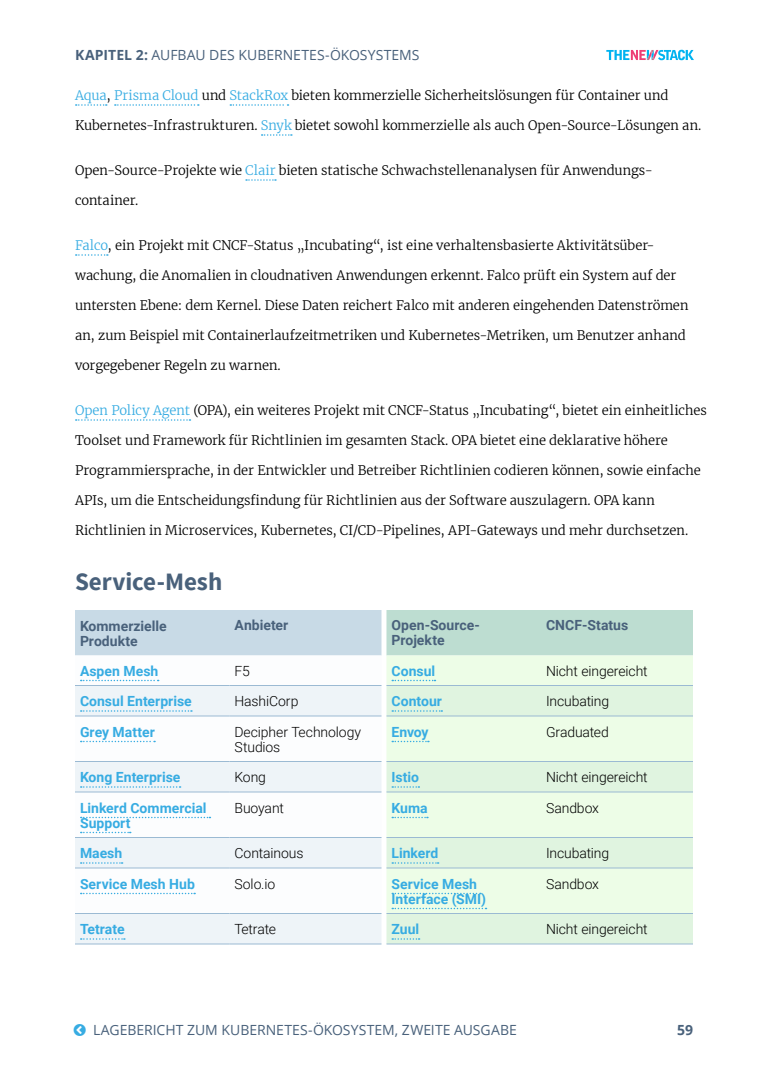
<style>
.page{position:relative;width:768px;height:1087px;background:#fff}
.page>*{position:absolute;margin:0;border:0;box-sizing:border-box;transform-origin:0 0}
.t1{font:700 25px "Source Sans Pro";letter-spacing:-.005em;color:#49617b}
.Table_-_Data_Bold{font:700 14px/15px "Roboto";color:#37ace2}
.Table_-_Data{font:300 14px/15px "Roboto";letter-spacing:-.01em;color:#000}
.t2{font:14px "Open Sans";color:#49617b}
.Table_-_Column___Row{font:700 14px "Roboto";color:#49617b}
.t3{font:700 14px "Open Sans";color:#49617b}
.Body_Text{font:300 13px "Merriweather";color:#000}
.s1{font-weight:700}
.s2{color:#37ace2}
</style>
<div class="page">
<svg style="left:606px;top:50px;width:88px;height:10px"></svg>
<svg style="left:76px;top:104px;width:31px;height:2px"></svg>
<svg style="left:115px;top:104px;width:84px;height:2px"></svg>
<svg style="left:230px;top:104px;width:59px;height:2px"></svg>
<svg style="left:262px;top:134px;width:30px;height:2px"></svg>
<svg style="left:246px;top:179px;width:30px;height:2px"></svg>
<svg style="left:76px;top:254px;width:32px;height:2px"></svg>
<svg style="left:76px;top:419px;width:114px;height:2px"></svg>
<svg style="left:75px;top:610px;width:618px;height:46px;background:#c3dcdc"></svg>
<div style="left:386px;top:656px;width:307px;height:29px;background:#edfde7"></div>
<svg style="left:75px;top:686px;width:307px;height:258px"></svg>
<svg style="left:386px;top:686px;width:307px;height:258px;background:#e6f8e3"></svg>
<hr style="left:75px;top:685px;width:155px;height:1px;background:#9bbad3">
<hr style="left:230px;top:685px;width:152px;height:1px;background:#9bbad3">
<hr style="left:386px;top:685px;width:155px;height:1px;background:#9bbad3">
<hr style="left:541px;top:685px;width:152px;height:1px;background:#9bbad3">
<hr style="left:75px;top:716px;width:155px;height:1px;background:#9bbad3">
<hr style="left:230px;top:716px;width:152px;height:1px;background:#9bbad3">
<hr style="left:386px;top:716px;width:155px;height:1px;background:#9bbad3">
<hr style="left:541px;top:716px;width:152px;height:1px;background:#9bbad3">
<hr style="left:75px;top:761px;width:155px;height:1px;background:#9bbad3">
<hr style="left:230px;top:761px;width:152px;height:1px;background:#9bbad3">
<hr style="left:75px;top:792px;width:155px;height:1px;background:#9bbad3">
<hr style="left:230px;top:792px;width:152px;height:1px;background:#9bbad3">
<hr style="left:75px;top:837px;width:155px;height:1px;background:#9bbad3">
<hr style="left:230px;top:837px;width:152px;height:1px;background:#9bbad3">
<hr style="left:386px;top:837px;width:155px;height:1px;background:#9bbad3">
<hr style="left:541px;top:837px;width:152px;height:1px;background:#9bbad3">
<hr style="left:75px;top:868px;width:155px;height:1px;background:#9bbad3">
<hr style="left:230px;top:868px;width:152px;height:1px;background:#9bbad3">
<hr style="left:386px;top:868px;width:155px;height:1px;background:#9bbad3">
<hr style="left:541px;top:868px;width:152px;height:1px;background:#9bbad3">
<hr style="left:75px;top:913px;width:155px;height:1px;background:#9bbad3">
<hr style="left:230px;top:913px;width:152px;height:1px;background:#9bbad3">
<hr style="left:386px;top:913px;width:155px;height:1px;background:#9bbad3">
<hr style="left:541px;top:913px;width:152px;height:1px;background:#9bbad3">
<hr style="left:75px;top:944px;width:155px;height:1px;background:#9bbad3">
<hr style="left:230px;top:944px;width:152px;height:1px;background:#9bbad3">
<hr style="left:386px;top:944px;width:155px;height:1px;background:#9bbad3">
<hr style="left:541px;top:944px;width:152px;height:1px;background:#9bbad3">
<hr style="left:386px;top:761px;width:155px;height:1px;background:#9bbad3">
<hr style="left:541px;top:761px;width:152px;height:1px;background:#9bbad3">
<hr style="left:386px;top:792px;width:155px;height:1px;background:#9bbad3">
<hr style="left:541px;top:792px;width:152px;height:1px;background:#9bbad3">
<svg style="left:81px;top:680px;width:78px;height:1px"></svg>
<svg style="left:392px;top:680px;width:43px;height:1px"></svg>
<svg style="left:81px;top:710px;width:111px;height:2px"></svg>
<svg style="left:392px;top:710px;width:50px;height:2px"></svg>
<svg style="left:81px;top:741px;width:74px;height:1px"></svg>
<svg style="left:392px;top:741px;width:37px;height:1px"></svg>
<svg style="left:81px;top:786px;width:100px;height:2px"></svg>
<svg style="left:392px;top:786px;width:27px;height:2px"></svg>
<svg style="left:81px;top:817px;width:129px;height:1px"></svg>
<svg style="left:81px;top:832px;width:50px;height:1px"></svg>
<svg style="left:392px;top:817px;width:36px;height:1px"></svg>
<svg style="left:81px;top:862px;width:42px;height:2px"></svg>
<svg style="left:392px;top:862px;width:47px;height:2px"></svg>
<svg style="left:81px;top:893px;width:114px;height:1px"></svg>
<svg style="left:392px;top:893px;width:89px;height:1px"></svg>
<svg style="left:392px;top:908px;width:95px;height:1px"></svg>
<svg style="left:81px;top:938px;width:44px;height:2px"></svg>
<svg style="left:392px;top:938px;width:28px;height:2px"></svg>
<p class="t2" style="left:75px;top:45px;width:346px"><span class="s1">KAPITEL 2:</span> AUFBAU DES KUBERNETES-ÖKOSYSTEMS</p>
<p class="Body_Text" style="left:75px;top:86px;width:595px"><span class="s2">Aqua</span>, <span class="s2">Prisma Cloud</span> und <span class="s2">StackRox</span> bieten kommerzielle Sicherheitslösungen für Container und</p>
<p class="Body_Text" style="left:75px;top:116px;width:628px">Kubernetes-Infrastrukturen. <span class="s2">Snyk</span> bietet sowohl kommerzielle als auch Open-Source-Lösungen an.</p>
<p class="Body_Text" style="left:75px;top:161px;width:579px">Open-Source-Projekte wie <span class="s2">Clair</span> bieten statische Schwachstellenanalysen für Anwendungs-</p>
<p class="Body_Text" style="left:75px;top:191px;width:65px">container.</p>
<p class="Body_Text" style="left:75px;top:236px;width:581px"><span class="s2">Falco</span>, ein Projekt mit CNCF-Status „Incubating“, ist eine verhaltensbasierte Aktivitätsüber-</p>
<p class="Body_Text" style="left:75px;top:266px;width:603px">wachung, die Anomalien in cloudnativen Anwendungen erkennt. Falco prüft ein System auf der</p>
<p class="Body_Text" style="left:75px;top:296px;width:615px">untersten Ebene: dem Kernel. Diese Daten reichert Falco mit anderen eingehenden Datenströmen</p>
<p class="Body_Text" style="left:75px;top:326px;width:612px">an, zum Beispiel mit Containerlaufzeitmetriken und Kubernetes-Metriken, um Benutzer anhand</p>
<p class="Body_Text" style="left:75px;top:356px;width:207px">vorgegebener Regeln zu warnen.</p>
<p class="Body_Text" style="left:75px;top:401px;width:633px"><span class="s2">Open Policy Agent</span> (OPA), ein weiteres Projekt mit CNCF-Status „Incubating“, bietet ein einheitliches</p>
<p class="Body_Text" style="left:75px;top:431px;width:594px">Toolset und Framework für Richtlinien im gesamten Stack. OPA bietet eine deklarative höhere</p>
<p class="Body_Text" style="left:75px;top:461px;width:627px">Programmiersprache, in der Entwickler und Betreiber Richtlinien codieren können, sowie einfache</p>
<p class="Body_Text" style="left:75px;top:491px;width:582px">APIs, um die Entscheidungsfindung für Richtlinien aus der Software auszulagern. OPA kann</p>
<p class="Body_Text" style="left:75px;top:521px;width:615px">Richtlinien in Microservices, Kubernetes, CI/CD-Pipelines, API-Gateways und mehr durchsetzen.</p>
<h3 class="t1" style="left:75px;top:566px;width:149px">Service-Mesh</h3>
<p class="Table_-_Column___Row" style="left:80px;top:616px;width:88px">Kommerzielle</p>
<p class="Table_-_Column___Row" style="left:80px;top:631px;width:59px">Produkte</p>
<p class="Table_-_Column___Row" style="left:234px;top:615px;width:55px">Anbieter</p>
<p class="Table_-_Column___Row" style="left:392px;top:615px;width:90px">Open-Source-</p>
<p class="Table_-_Column___Row" style="left:392px;top:630px;width:55px">Projekte</p>
<p class="Table_-_Column___Row" style="left:546px;top:615px;width:84px">CNCF-Status</p>
<p class="Table_-_Data_Bold" style="left:80px;top:663px;width:80px">Aspen Mesh</p>
<p class="Table_-_Data" style="left:234px;top:663px;width:17px">F5</p>
<p class="Table_-_Data_Bold" style="left:392px;top:663px;width:45px">Consul</p>
<p class="Table_-_Data" style="left:546px;top:663px;width:103px">Nicht eingereicht</p>
<p class="Table_-_Data_Bold" style="left:80px;top:693px;width:113px">Consul Enterprise</p>
<p class="Table_-_Data" style="left:234px;top:693px;width:65px">HashiCorp</p>
<p class="Table_-_Data_Bold" style="left:392px;top:693px;width:52px">Contour</p>
<p class="Table_-_Data" style="left:546px;top:693px;width:65px">Incubating</p>
<p class="Table_-_Data_Bold" style="left:80px;top:724px;width:76px">Grey Matter</p>
<p class="Table_-_Data" style="left:234px;top:724px;width:128px">Decipher Technology<br>Studios</p>
<p class="Table_-_Data_Bold" style="left:392px;top:724px;width:39px">Envoy</p>
<p class="Table_-_Data" style="left:546px;top:724px;width:64px">Graduated</p>
<p class="Table_-_Data_Bold" style="left:80px;top:769px;width:102px">Kong Enterprise</p>
<p class="Table_-_Data" style="left:234px;top:769px;width:33px">Kong</p>
<p class="Table_-_Data_Bold" style="left:392px;top:769px;width:29px">Istio</p>
<p class="Table_-_Data" style="left:546px;top:769px;width:103px">Nicht eingereicht</p>
<p class="Table_-_Data_Bold" style="left:80px;top:800px;width:128px">Linkerd Commercial<br>Support</p>
<p class="Table_-_Data" style="left:234px;top:800px;width:51px">Buoyant</p>
<p class="Table_-_Data_Bold" style="left:392px;top:800px;width:38px">Kuma</p>
<p class="Table_-_Data" style="left:546px;top:800px;width:54px">Sandbox</p>
<p class="Table_-_Data_Bold" style="left:80px;top:845px;width:44px">Maesh</p>
<p class="Table_-_Data" style="left:234px;top:845px;width:70px">Containous</p>
<p class="Table_-_Data_Bold" style="left:392px;top:845px;width:48px">Linkerd</p>
<p class="Table_-_Data" style="left:546px;top:845px;width:65px">Incubating</p>
<p class="Table_-_Data_Bold" style="left:80px;top:876px;width:116px">Service Mesh Hub</p>
<p class="Table_-_Data" style="left:234px;top:876px;width:42px">Solo.io</p>
<p class="Table_-_Data_Bold" style="left:392px;top:876px;width:96px">Service Mesh<br>Interface (SMI)</p>
<p class="Table_-_Data" style="left:546px;top:876px;width:54px">Sandbox</p>
<p class="Table_-_Data_Bold" style="left:80px;top:921px;width:46px">Tetrate</p>
<p class="Table_-_Data" style="left:234px;top:921px;width:43px">Tetrate</p>
<p class="Table_-_Data_Bold" style="left:392px;top:921px;width:29px">Zuul</p>
<p class="Table_-_Data" style="left:546px;top:921px;width:103px">Nicht eingereicht</p>
<p class="t2" style="left:93px;top:1020px;width:425px">LAGEBERICHT ZUM KUBERNETES-ÖKOSYSTEM, ZWEITE AUSGABE</p>
<p class="t3" style="left:677px;top:1020px;width:17px">59</p>
</div>
